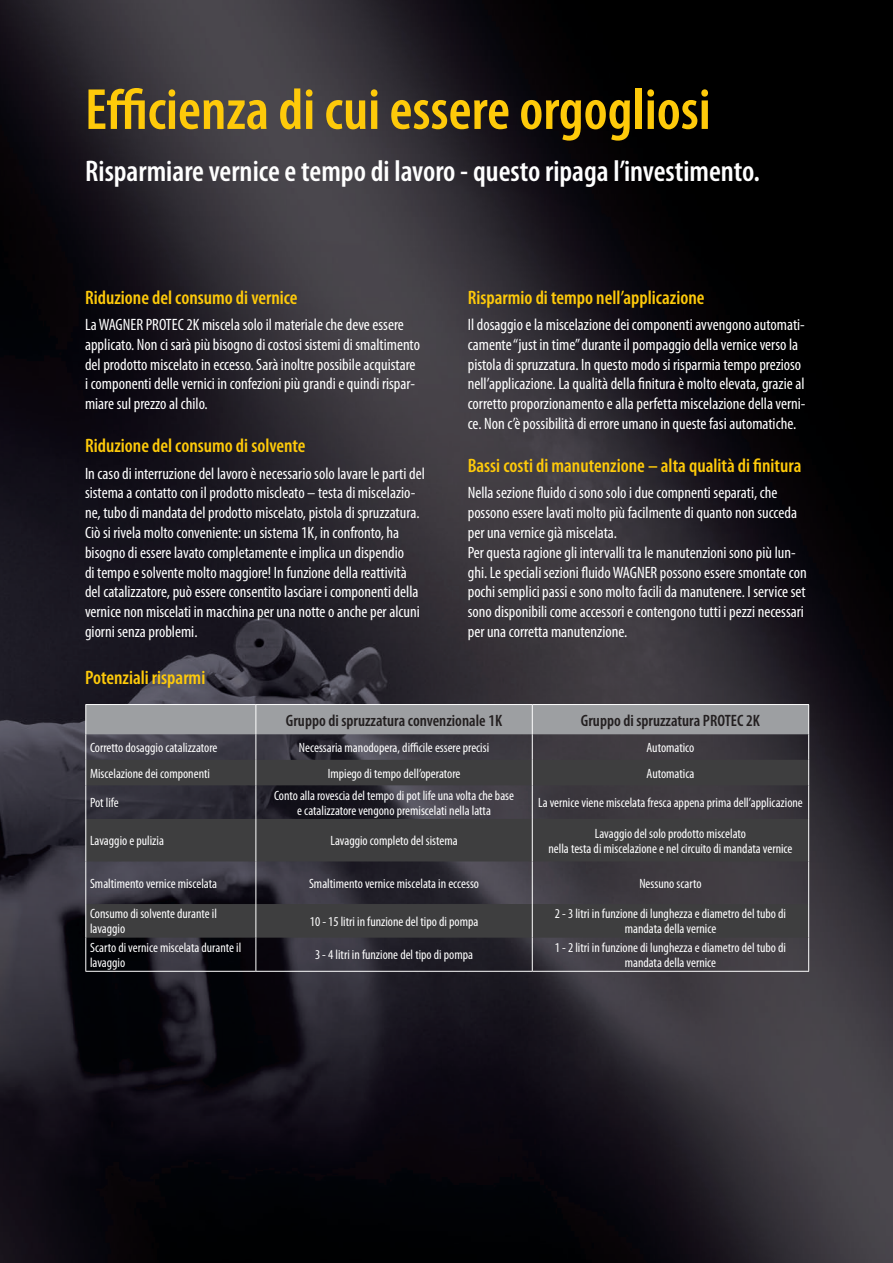
<style>
.page{position:relative;width:893px;height:1263px;background:#fff}
.page>*{position:absolute;margin:0;border:0;box-sizing:border-box;transform-origin:0 0}
.t1{font:600 condensed 58.5px "Myriad Pro";color:#feca0a}
.t2{font:600 condensed 30px "Myriad Pro";color:#fff}
.t3{font:600 condensed 19.5px "Myriad Pro";color:#feca0a}
.t4{font:condensed 16.5px/19.8px "Myriad Pro";color:#fff}
.t5{font:600 condensed 16.5px "Myriad Pro";color:#231f20}
.t6{font:condensed 13.5px/15px "Myriad Pro";color:#fff;text-align:center}
</style>
<div class="page">
<img style="left:0;top:0;width:893px;height:1263px">
<svg style="left:86px;top:785px;width:722px;height:153px;background:#3b393e"></svg>
<svg style="left:85px;top:704px;width:724px;height:81px;background:#626266"></svg>
<hr style="left:85px;top:785px;width:1px;height:34px;background:#fff">
<hr style="left:255px;top:785px;width:1px;height:34px;background:#fff">
<hr style="left:532px;top:785px;width:1px;height:34px;background:#fff">
<hr style="left:808px;top:785px;width:1px;height:34px;background:#fff">
<hr style="left:85px;top:819px;width:1px;height:42px;background:#fff">
<hr style="left:255px;top:819px;width:1px;height:42px;background:#fff">
<hr style="left:532px;top:819px;width:1px;height:42px;background:#fff">
<hr style="left:808px;top:819px;width:1px;height:42px;background:#fff">
<hr style="left:85px;top:861px;width:1px;height:43px;background:#fff">
<hr style="left:255px;top:861px;width:1px;height:43px;background:#fff">
<hr style="left:532px;top:861px;width:1px;height:43px;background:#fff">
<hr style="left:808px;top:861px;width:1px;height:43px;background:#fff">
<hr style="left:85px;top:904px;width:1px;height:34px;background:#fff">
<hr style="left:255px;top:904px;width:1px;height:34px;background:#fff">
<hr style="left:532px;top:904px;width:1px;height:34px;background:#fff">
<hr style="left:808px;top:904px;width:1px;height:34px;background:#fff">
<hr style="left:85px;top:938px;width:1px;height:33px;background:#fff">
<hr style="left:255px;top:938px;width:1px;height:33px;background:#fff">
<hr style="left:532px;top:938px;width:1px;height:33px;background:#fff">
<hr style="left:808px;top:938px;width:1px;height:33px;background:#fff">
<hr style="left:85px;top:971px;width:171px;height:1px;background:#fff">
<hr style="left:256px;top:971px;width:276px;height:1px;background:#fff">
<hr style="left:532px;top:971px;width:277px;height:1px;background:#fff">
<h1 class="t1" style="left:85px;top:78px;width:627px">Efficienza di cui essere orgogliosi</h1>
<h2 class="t2" style="left:85px;top:155px;width:676px">Risparmiare vernice e tempo di lavoro - questo ripaga l’investimento.</h2>
<p class="t3" style="left:85px;top:287px;width:214px">Riduzione del consumo di vernice</p>
<p class="t4" style="left:85px;top:314px;width:336px">La WAGNER PROTEC 2K miscela solo il materiale che deve essere applicato. Non ci sarà più bisogno di costosi sistemi di smaltimento del prodotto miscelato in eccesso. Sarà inoltre possibile acquistare i componenti delle vernici in confezioni più grandi e quindi rispar&shy;miare sul prezzo al chilo.</p>
<p class="t3" style="left:85px;top:435px;width:222px">Riduzione del consumo di solvente</p>
<p class="t4" style="left:85px;top:463px;width:341px">In caso di interruzione del lavoro è necessario solo lavare le parti del sistema a contatto con il prodotto miscleato – testa di miscelazio&shy;ne, tubo di mandata del prodotto miscelato, pistola di spruzzatura.<br>Ciò si rivela molto conveniente: un sistema 1K, in confronto, ha bisogno di essere lavato completamente e implica un dispendio<br>di tempo e solvente molto maggiore! In funzione della reattività del catalizzatore, può essere consentito lasciare i componenti della vernice non miscelati in macchina per una notte o anche per alcuni giorni senza problemi.</p>
<p class="t3" style="left:85px;top:667px;width:122px">Potenziali risparmi</p>
<p class="t3" style="left:468px;top:287px;width:238px">Risparmio di tempo nell’applicazione</p>
<p class="t4" style="left:468px;top:314px;width:339px">Il dosaggio e la miscelazione dei componenti avvengono automati&shy;camente “just in time” durante il pompaggio della vernice verso la pistola di spruzzatura. In questo modo si risparmia tempo prezioso nell’applicazione. La qualità della finitura è molto elevata, grazie al corretto proporzionamento e alla perfetta miscelazione della verni&shy;ce. Non c’è possibilità di errore umano in queste fasi automatiche.</p>
<p class="t3" style="left:468px;top:455px;width:335px">Bassi costi di manutenzione – alta qualità di finitura</p>
<p class="t4" style="left:468px;top:483px;width:340px">Nella sezione fluido ci sono solo i due compnenti separati, che possono essere lavati molto più facilmente di quanto non succeda per una vernice già miscelata.<br>Per questa ragione gli intervalli tra le manutenzioni sono più lun&shy;ghi. Le speciali sezioni fluido WAGNER possono essere smontate con pochi semplici passi e sono molto facili da manutenere. I service set sono disponibili come accessori e contengono tutti i pezzi necessari per una corretta manutenzione.</p>
<p class="t5" style="left:286px;top:711px;width:218px">Gruppo di spruzzatura convenzionale 1K</p>
<p class="t5" style="left:581px;top:711px;width:181px">Gruppo di spruzzatura PROTEC 2K</p>
<p class="t6" style="left:90px;top:740px;width:129px">Corretto dosaggio catalizzatore</p>
<p class="t6" style="left:299px;top:740px;width:192px">Necessaria manodopera, difficile essere precisi</p>
<p class="t6" style="left:646px;top:740px;width:49px">Automatico</p>
<p class="t6" style="left:90px;top:765px;width:121px">Miscelazione dei componenti</p>
<p class="t6" style="left:328px;top:765px;width:134px">Impiego di tempo dell’operatore</p>
<p class="t6" style="left:647px;top:765px;width:49px">Automatica</p>
<p class="t6" style="left:90px;top:795px;width:30px">Pot life</p>
<p class="t6" style="left:274px;top:787px;width:241px">Conto alla rovescia del tempo di pot life una volta che base e catalizzatore vengono premiscelati nella latta</p>
<p class="t6" style="left:538px;top:795px;width:266px">La vernice viene miscelata fresca appena prima dell’applicazione</p>
<p class="t6" style="left:90px;top:833px;width:75px">Lavaggio e pulizia</p>
<p class="t6" style="left:330px;top:833px;width:129px">Lavaggio completo del sistema</p>
<p class="t6" style="left:548px;top:826px;width:246px">Lavaggio del solo prodotto miscelato<br>nella testa di miscelazione e nel circuito di mandata vernice</p>
<p class="t6" style="left:90px;top:876px;width:129px">Smaltimento vernice miscelata</p>
<p class="t6" style="left:309px;top:876px;width:172px">Smaltimento vernice miscelata in eccesso</p>
<p class="t6" style="left:639px;top:876px;width:64px">Nessuno scarto</p>
<p class="t6" style="left:90px;top:906px;width:128px;text-align:left">Consumo di solvente durante il lavaggio</p>
<p class="t6" style="left:310px;top:914px;width:170px">10 - 15 litri in funzione del tipo di pompa</p>
<p class="t6" style="left:555px;top:906px;width:233px">2 - 3 litri in funzione di lunghezza e diametro del tubo di mandata della vernice</p>
<p class="t6" style="left:90px;top:940px;width:153px;text-align:left">Scarto di vernice miscelata durante il lavaggio</p>
<p class="t6" style="left:315px;top:947px;width:160px">3 - 4 litri in funzione del tipo di pompa</p>
<p class="t6" style="left:555px;top:940px;width:233px">1 - 2 litri in funzione di lunghezza e diametro del tubo di mandata della vernice</p>
</div>
